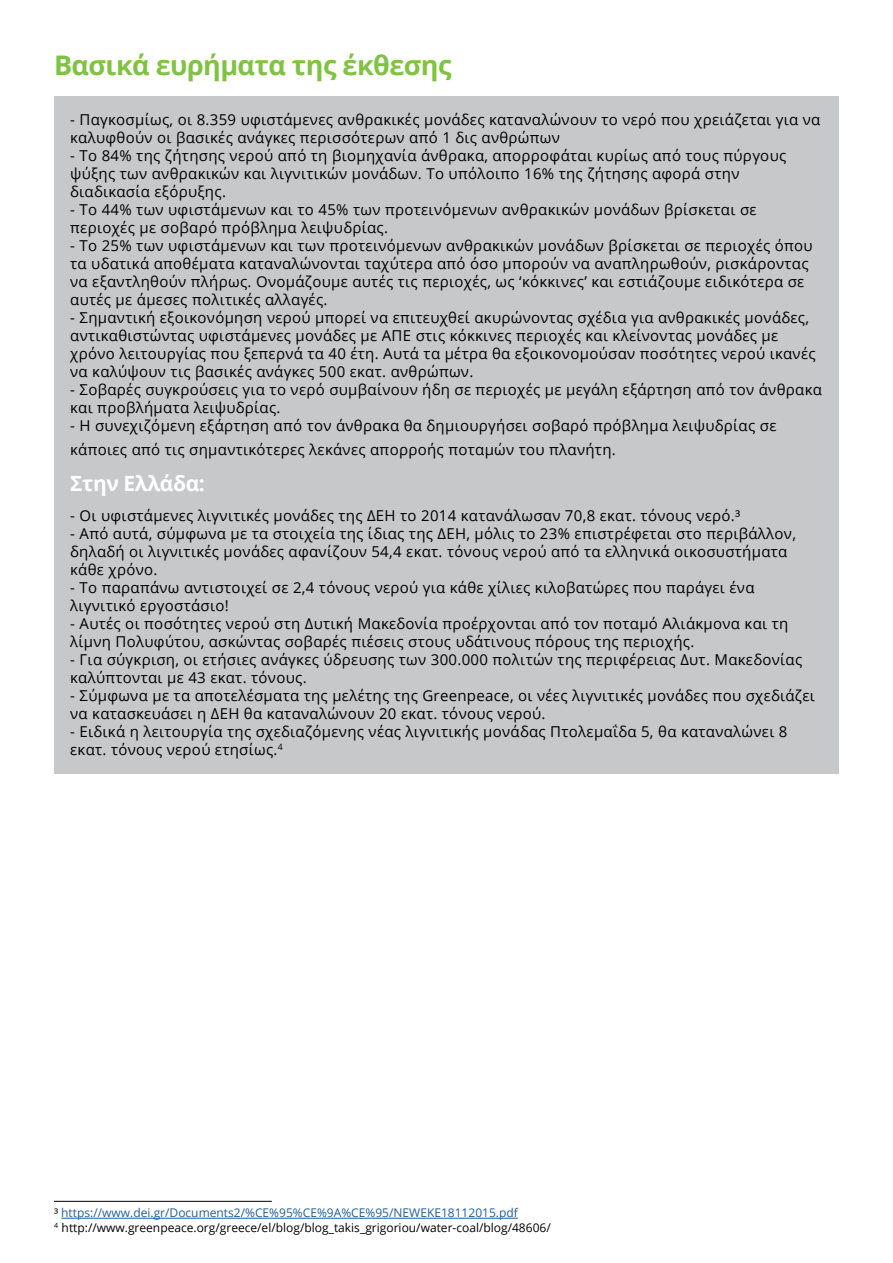
<style>
.page{position:relative;width:893px;height:1263px;background:#fff}
.page>*{position:absolute;margin:0;border:0;box-sizing:border-box;transform-origin:0 0}
.t1{font:700 27px "Open Sans";letter-spacing:-.02em;color:#80c342}
.t2{font:700 21px "Open Sans";letter-spacing:-.02em;color:#fff}
.t3{font:15px/18px "Open Sans";letter-spacing:.02em;color:#000}
.t4{font:12px/14.4px "Open Sans";color:#000}
.s1{color:#215e9e}
</style>
<div class="page">
<div style="left:54px;top:96px;width:785px;height:677px;background:#c7c8ca"></div>
<hr style="left:61px;top:1218px;width:457px;height:1px;background:#215e9e">
<hr style="left:54px;top:1201px;width:218px;height:1px;background:#000">
<h1 class="t1" style="left:54px;top:46px;width:399px">Βασικά ευρήματα της έκθεσης</h1>
<p class="t3" style="left:70px;top:110px;width:752px">- Παγκοσμίως, οι 8.359 υφιστάμενες ανθρακικές μονάδες καταναλώνουν το νερό που χρειάζεται για να καλυφθούν οι βασικές ανάγκες περισσότερων από 1 δις ανθρώπων</p>
<p class="t3" style="left:70px;top:146px;width:718px">- Το 84% της ζήτησης νερού από τη βιομηχανία άνθρακα, απορροφάται κυρίως από τους πύργους ψύξης των ανθρακικών και λιγνιτικών μονάδων. Το υπόλοιπο 16% της ζήτησης αφορά στην διαδικασία εξόρυξης.</p>
<p class="t3" style="left:70px;top:200px;width:688px">- Το 44% των υφιστάμενων και το 45% των προτεινόμενων ανθρακικών μονάδων βρίσκεται σε περιοχές με σοβαρό πρόβλημα λειψυδρίας.</p>
<p class="t3" style="left:70px;top:236px;width:744px">- Το 25% των υφιστάμενων και των προτεινόμενων ανθρακικών μονάδων βρίσκεται σε περιοχές όπου τα υδατικά αποθέματα καταναλώνονται ταχύτερα από όσο μπορούν να αναπληρωθούν, ρισκάροντας να εξαντληθούν πλήρως. Ονομάζουμε αυτές τις περιοχές, ως ‘κόκκινες’ και εστιάζουμε ειδικότερα σε αυτές με άμεσες πολιτικές αλλαγές.</p>
<p class="t3" style="left:70px;top:308px;width:747px">- Σημαντική εξοικονόμηση νερού μπορεί να επιτευχθεί ακυρώνοντας σχέδια για ανθρακικές μονάδες, αντικαθιστώντας υφιστάμενες μονάδες με ΑΠΕ στις κόκκινες περιοχές και κλείνοντας μονάδες με χρόνο λειτουργίας που ξεπερνά τα 40 έτη. Αυτά τα μέτρα θα εξοικονομούσαν ποσότητες νερού ικανές να καλύψουν τις βασικές ανάγκες 500 εκατ. ανθρώπων.</p>
<p class="t3" style="left:70px;top:380px;width:753px">- Σοβαρές συγκρούσεις για το νερό συμβαίνουν ήδη σε περιοχές με μεγάλη εξάρτηση από τον άνθρακα και προβλήματα λειψυδρίας.</p>
<p class="t3" style="left:70px;top:413px;width:708px;line-height:24.6px">- Η συνεχιζόμενη εξάρτηση από τον άνθρακα θα δημιουργήσει σοβαρό πρόβλημα λειψυδρίας σε κάποιες από τις σημαντικότερες λεκάνες απορροής ποταμών του πλανήτη.</p>
<h2 class="t2" style="left:70px;top:468px;width:136px">Στην Ελλάδα:</h2>
<p class="t3" style="left:70px;top:507px;width:672px">- Οι υφιστάμενες λιγνιτικές μονάδες της ΔΕΗ το 2014 κατανάλωσαν 70,8 εκατ. τόνους νερό.³</p>
<p class="t3" style="left:70px;top:525px;width:727px">- Από αυτά, σύμφωνα με τα στοιχεία της ίδιας της ΔΕΗ, μόλις το 23% επιστρέφεται στο περιβάλλον, δηλαδή οι λιγνιτικές μονάδες αφανίζουν 54,4 εκατ. τόνους νερού από τα ελληνικά οικοσυστήματα κάθε χρόνο.</p>
<p class="t3" style="left:70px;top:579px;width:686px">- Το παραπάνω αντιστοιχεί σε 2,4 τόνους νερού για κάθε χίλιες κιλοβατώρες που παράγει ένα λιγνιτικό εργοστάσιο!</p>
<p class="t3" style="left:70px;top:615px;width:720px">- Αυτές οι ποσότητες νερού στη Δυτική Μακεδονία προέρχονται από τον ποταμό Αλιάκμονα και τη λίμνη Πολυφύτου, ασκώντας σοβαρές πιέσεις στους υδάτινους πόρους της περιοχής.</p>
<p class="t3" style="left:70px;top:651px;width:733px">- Για σύγκριση, οι ετήσιες ανάγκες ύδρευσης των 300.000 πολιτών της περιφέρειας Δυτ. Μακεδονίας καλύπτονται με 43 εκατ. τόνους.</p>
<p class="t3" style="left:70px;top:687px;width:746px">- Σύμφωνα με τα αποτελέσματα της μελέτης της Greenpeace, οι νέες λιγνιτικές μονάδες που σχεδιάζει να κατασκευάσει η ΔΕΗ θα καταναλώνουν 20 εκατ. τόνους νερού.</p>
<p class="t3" style="left:70px;top:723px;width:719px">- Ειδικά η λειτουργία της σχεδιαζόμενης νέας λιγνιτικής μονάδας Πτολεμαΐδα 5, θα καταναλώνει 8 εκατ. τόνους νερού ετησίως.<sup>4</sup></p>
<p class="t4" style="left:54px;top:1205px;width:498px">³ <span class="s1">https://www.dei.gr/Documents2/%CE%95%CE%9A%CE%95/NEWEKE18112015.pdf<br></span><sup>4</sup> http://www.greenpeace.org/greece/el/blog/blog_takis_grigoriou/water-coal/blog/48606/</p>
</div>
